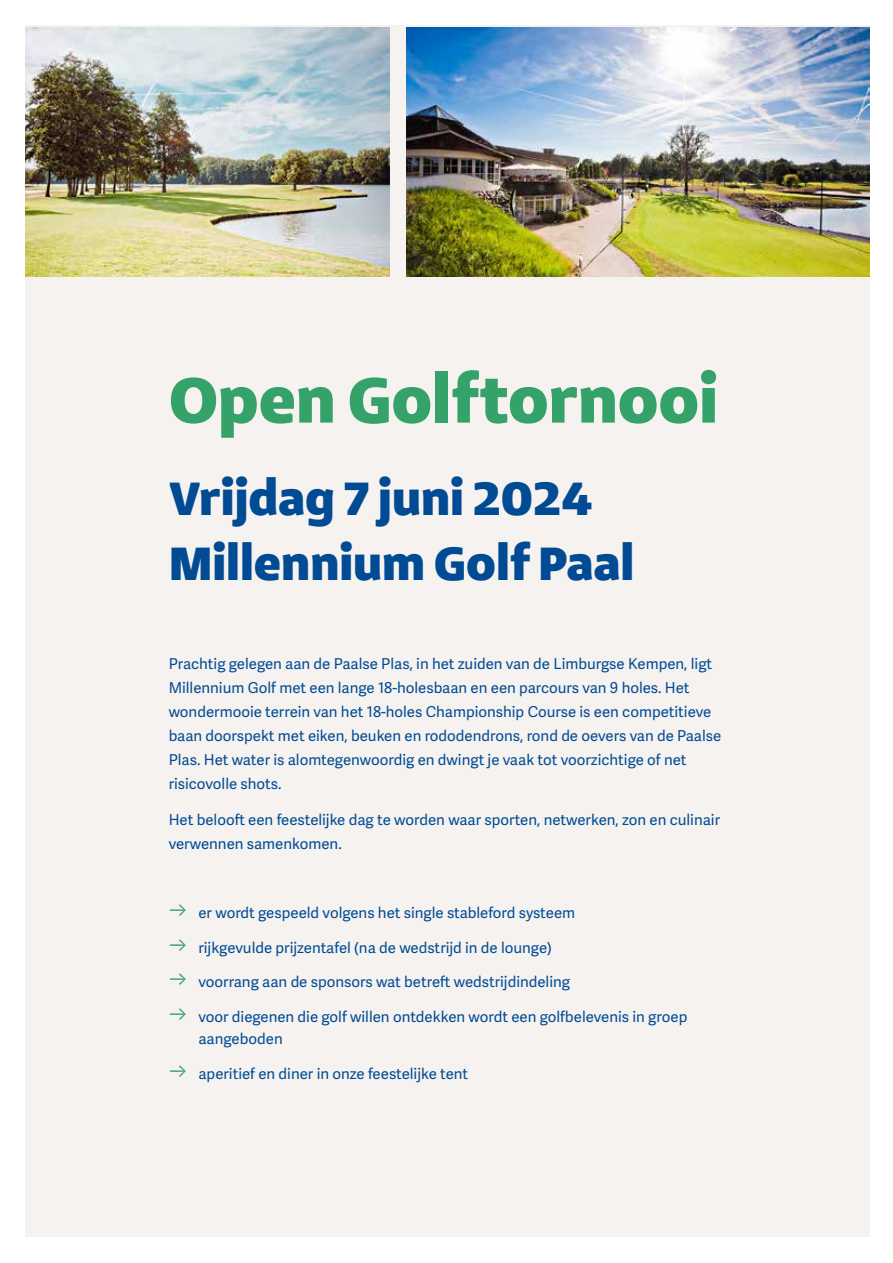
<style>
.page{position:relative;width:893px;height:1263px;background:#fff}
.page>*{position:absolute;margin:0;border:0;box-sizing:border-box;transform-origin:0 0}
.t1{font:100 67.5px "Mae Variable";color:#35a26a}
.t2{font:100 49.5px/65.4px "Mae Variable";color:#004b93}
.t3{font:15px/24px "Adelle Sans";color:#004b93}
.s1{font-family:"Mae Variable";font-weight:100;font-size:24px;color:#35a26a}
</style>
<div class="page">
<div style="left:26px;top:26px;width:844px;height:1211px;background:#f5f2f0"></div>
<img style="left:407px;top:27px;width:463px;height:249px">
<img style="left:26px;top:27px;width:363px;height:249px">
<h1 class="t1" style="left:169px;top:351px;width:551px">Open Golftornooi</h1>
<h2 class="t2" style="left:169px;top:465px;width:467px">Vrijdag 7 juni 2024<br>Millennium Golf Paal</h2>
<p class="t3" style="left:169px;top:652px;width:554px">Prachtig gelegen aan de Paalse Plas, in het zuiden van de Limburgse Kempen, ligt Millennium Golf met een lange 18-holesbaan en een parcours van 9 holes. Het wondermooie terrein van het 18-holes Championship Course is een competitieve baan doorspekt met eiken, beuken en rododendrons, rond de oevers van de Paalse Plas. Het water is alomtegenwoordig en dwingt je vaak tot voorzichtige of net risicovolle shots.</p>
<p class="t3" style="left:169px;top:808px;width:553px">Het belooft een feestelijke dag te worden waar sporten, netwerken, zon en culinair verwennen samenkomen.</p>
<p class="t3" style="left:169px;top:901px;width:408px"><span class="s1">→</span> er wordt gespeeld volgens het single stableford systeem</p>
<p class="t3" style="left:169px;top:936px;width:385px"><span class="s1">→</span> rijkgevulde prijzentafel (na de wedstrijd in de lounge)</p>
<p class="t3" style="left:169px;top:970px;width:403px"><span class="s1">→</span> voorrang aan de sponsors wat betreft wedstrijdindeling</p>
<p class="t3" style="left:198px;top:1006px;width:490px;line-height:22.5px;text-indent:-30px"><span class="s1">→</span> voor diegenen die golf willen ontdekken wordt een golfbelevenis in groep aangeboden</p>
<p class="t3" style="left:169px;top:1062px;width:301px"><span class="s1">→</span> aperitief en diner in onze feestelijke tent</p>
</div>
